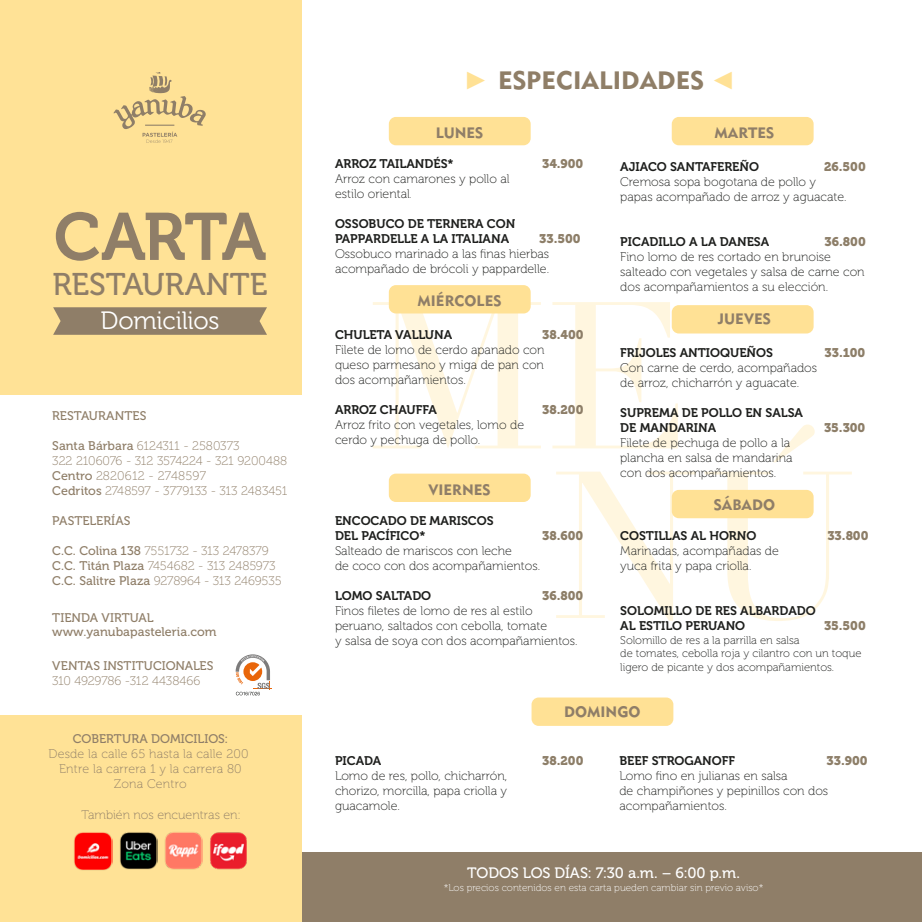
<style>
.page{position:relative;width:922px;height:922px;background:#fff}
.page>*{position:absolute;margin:0;border:0;box-sizing:border-box;transform-origin:0 0}
.t1{font:66.5px "Museo 700";letter-spacing:-.03em;color:#8f7e68}
.t2{font:31.25px "Museo 500";color:#8f7e68}
.t3{font:25px "GP Metro Regular 2";color:#8f7e67}
.t4{font:25px "Museo 300";letter-spacing:-.01em;color:#fff}
.t5{font:15px "GP Metro Regular 2";color:#8f7e68}
.t6{font:15px "Museo 500";letter-spacing:-.015em;color:#fff}
.t7{font:12.5px/15px "Museo 100";color:#1d1e1c}
.t8{font:12.5px/15px "Museo 100";letter-spacing:.005em;color:#8f7e68;text-align:center}
.t9{font:12.5px/15px "Museo 700";color:#1d1e1c}
.t10{font:12.5px/13.8px "Museo 500";color:#8f7e68}
.t11{font:12.5px "Museo 900";color:#8d7e68}
.t12{font:11.25px/13.5px "Museo 100";color:#1d1e1c}
.t13{font:10px "Museo 100";color:#fff}
.s1{font-family:"Museo 500"}
.s2{font-family:"Arial Narrow";color:#ffe195}
.s3{font-size:10px}
</style>
<div class="page">
<div style="left:2px;top:852px;width:919px;height:69px;background:#8f7e68"></div>
<svg style="left:373px;top:302px;width:167px;height:146px"></svg>
<svg style="left:552px;top:302px;width:125px;height:146px"></svg>
<svg style="left:556px;top:471px;width:139px;height:149px"></svg>
<svg style="left:704px;top:424px;width:147px;height:197px"></svg>
<div style="left:531px;top:697px;width:142px;height:28px;background:#ffe195;border-radius:7px"></div>
<div style="left:389px;top:473px;width:141px;height:29px;background:#ffe195;border-radius:7px"></div>
<div style="left:389px;top:285px;width:141px;height:28px;background:#ffe195;border-radius:7px"></div>
<div style="left:389px;top:117px;width:141px;height:28px;background:#ffe195;border-radius:7px"></div>
<div style="left:671px;top:489px;width:142px;height:29px;background:#ffe195;border-radius:7px"></div>
<div style="left:671px;top:305px;width:142px;height:28px;background:#ffe195;border-radius:7px"></div>
<div style="left:671px;top:117px;width:142px;height:28px;background:#ffe195;border-radius:7px"></div>
<div style="left:1px;top:1px;width:300px;height:920px;background:#ffe296"></div>
<div style="left:0;top:395px;width:301px;height:319px;background:#fff"></div>
<svg style="left:235px;top:654px;width:37px;height:41px"></svg>
<svg style="left:53px;top:307px;width:214px;height:28px;background:#94836a"></svg>
<svg style="left:113px;top:72px;width:93px;height:71px"></svg>
<h1 class="t1" style="left:54px;top:200px;width:214px">CARTA</h1>
<h2 class="t2" style="left:53px;top:267px;width:216px">RESTAURANTE</h2>
<h3 class="t4" style="left:101px;top:307px;width:120px">Domicilios</h3>
<p class="t10" style="left:52px;top:409px;width:96px">RESTAURANTES</p>
<p class="t8" style="left:52px;top:438px;width:236px;text-align:left"><span class="s1">Santa Bárbara</span> 6124311 - 2580373<br>322 2106076 - 312 3574224 - 321 9200488<br><span class="s1">Centro</span> 2820612 - 2748597<br><span class="s1">Cedritos</span> 2748597 - 3779133 - 313 2483451</p>
<p class="t10" style="left:52px;top:514px;width:80px">PASTELERÍAS</p>
<p class="t8" style="left:52px;top:543px;width:231px;text-align:left"><span class="s1">C.C. Colina 138</span> 7551732 - 313 2478379<br><span class="s1">C.C. Titán Plaza</span> 7454682 - 313 2485973<br><span class="s1">C.C. Salitre Plaza</span> 9278964 - 313 2469535</p>
<p class="t10" style="left:52px;top:611px;width:166px">TIENDA VIRTUAL www.yanubapasteleria.com</p>
<p class="t10" style="left:52px;top:659px;width:163px">VENTAS INSTITUCIONALES</p>
<p class="t8" style="left:52px;top:673px;width:150px">310 4929786 -312 4438466</p>
<p class="t8" style="left:110px;top:469px;width:34px">464 9</p>
<p class="t8" style="left:144px;top:544px;width:129px">9278964 - 313 2478379</p>
<p class="t8" style="left:187px;top:574px;width:8px">2</p>
<p class="t10" style="left:52px;top:604px;width:103px">TIENDA VIRTUAL</p>
<p class="t8" style="left:52px;top:619px;width:213px">Realiza tu pedido de tortas y ponqués</p>
<p class="t10" style="left:52px;top:664px;width:163px">VENTAS INSTITUCIONALES</p>
<p class="t8" style="left:52px;top:679px;width:150px">310 4929786 -312 4438466</p>
<p class="t10" style="left:73px;top:731px;width:157px">COBERTURA DOMICILIOS:</p>
<p class="t8" style="left:49px;top:746px;width:201px">Desde la calle 65 hasta la calle 200<br>Entre la carrera 1 y la carrera 80<br>Zona Centro</p>
<p class="t10" style="left:84px;top:732px;width:157px">COBERTURA DOM C LIOS:</p>
<p class="t8" style="left:60px;top:747px;width:201px">Desde la calle 65 hasta la calle 200 entre la car era 1 y la car era 80</p>
<p class="t8" style="left:82px;top:806px;width:161px">También nos encuentras en:</p>
<h3 class="t3" style="left:467px;top:65px;width:269px"><span class="s2">►</span> ESPECIALIDADES <span class="s2">◄</span></h3>
<p class="t5" style="left:435px;top:123px;width:49px">LUNES</p>
<p class="t9" style="left:335px;top:156px;width:120px">ARROZ TAILANDÉS*</p>
<p class="t11" style="left:542px;top:156px;width:43px">34.900</p>
<p class="t7" style="left:335px;top:171px;width:176px">Arroz con camarones y pollo al estilo oriental<span class="s3">.</span></p>
<p class="t9" style="left:335px;top:216px;width:182px">OSSOBUCO DE TERNERA CON<br>PAPPARDELLE A LA ITALIANA</p>
<p class="t11" style="left:539px;top:231px;width:43px">33.500</p>
<p class="t7" style="left:335px;top:246px;width:216px">Ossobuco marinado a las finas hierbas acompañado de brócoli y pappardelle.</p>
<p class="t5" style="left:417px;top:291px;width:85px">MIÉRCOLES</p>
<p class="t9" style="left:335px;top:327px;width:119px">CHULETA VALLUNA</p>
<p class="t11" style="left:542px;top:327px;width:43px">38.400</p>
<p class="t7" style="left:335px;top:342px;width:211px;text-align:justify">Filete de lomo de cerdo apanado con queso parmesano y miga de pan con dos acompañamientos.</p>
<p class="t9" style="left:335px;top:402px;width:103px">ARROZ CHAUFFA</p>
<p class="t11" style="left:542px;top:402px;width:43px">38.200</p>
<p class="t7" style="left:335px;top:417px;width:190px">Arroz frito con vegetales, lomo de cerdo y pechuga de pollo.</p>
<p class="t5" style="left:428px;top:480px;width:64px">VIERNES</p>
<p class="t9" style="left:335px;top:513px;width:160px">ENCOCADO DE MARISCOS<br>DEL PACÍFICO*</p>
<p class="t11" style="left:542px;top:528px;width:43px">38.600</p>
<p class="t7" style="left:335px;top:543px;width:206px">Salteado de mariscos con leche<br>de coco con dos acompañamientos.</p>
<p class="t9" style="left:335px;top:588px;width:98px">LOMO SALTADO</p>
<p class="t11" style="left:542px;top:588px;width:43px">36.800</p>
<p class="t7" style="left:335px;top:603px;width:244px">Finos filetes de lomo de res al estilo peruano, saltados con cebolla, tomate<br>y salsa de soya con dos acompañamientos.</p>
<p class="t5" style="left:714px;top:123px;width:61px">MARTES</p>
<p class="t9" style="left:620px;top:159px;width:140px">AJIACO SANTAFEREÑO</p>
<p class="t11" style="left:823px;top:159px;width:43px">26.500</p>
<p class="t7" style="left:620px;top:174px;width:228px">Cremosa sopa bogotana de pollo y papas acompañado de arroz y aguacate.</p>
<p class="t9" style="left:620px;top:234px;width:150px">PICADILLO A LA DANESA</p>
<p class="t11" style="left:824px;top:234px;width:43px">36.800</p>
<p class="t7" style="left:620px;top:249px;width:246px">Fino lomo de res cortado en brunoise salteado con vegetales y salsa de carne con dos acompañamientos a su elección.</p>
<p class="t5" style="left:717px;top:309px;width:54px">JUEVES</p>
<p class="t9" style="left:620px;top:345px;width:154px">FRIJOLES ANTIOQUEÑOS</p>
<p class="t11" style="left:824px;top:345px;width:42px">33.100</p>
<p class="t7" style="left:620px;top:360px;width:198px">Con carne de cerdo, acompañados de arroz, chicharrón y aguacate.</p>
<p class="t9" style="left:620px;top:405px;width:184px">SUPREMA DE POLLO EN SALSA<br>DE MANDARINA</p>
<p class="t11" style="left:823px;top:420px;width:43px">35.300</p>
<p class="t7" style="left:620px;top:435px;width:174px">Filete de pechuga de pollo a la plancha en salsa de mandarina con dos acompañamientos.</p>
<p class="t5" style="left:713px;top:495px;width:63px">SÁBADO</p>
<p class="t9" style="left:620px;top:528px;width:138px">COSTILLAS AL HORNO</p>
<p class="t11" style="left:827px;top:528px;width:43px">33.800</p>
<p class="t7" style="left:620px;top:543px;width:160px">Marinadas, acompañadas de yuca frita y papa criolla.</p>
<p class="t9" style="left:620px;top:603px;width:197px">SOLOMILLO DE RES ALBARDADO<br>AL ESTILO PERUANO</p>
<p class="t11" style="left:823px;top:618px;width:43px">35.500</p>
<p class="t12" style="left:620px;top:633px;width:243px">Solomillo de res a la parrilla en salsa<br>de tomates, cebolla roja y cilantro con un toque ligero de picante y dos acompañamientos.</p>
<p class="t5" style="left:564px;top:702px;width:78px">DOMINGO</p>
<p class="t9" style="left:335px;top:752px;width:48px">PICADA</p>
<p class="t11" style="left:542px;top:753px;width:43px">38.200</p>
<p class="t7" style="left:335px;top:768px;width:174px;text-align:justify">Lomo de res, pollo, chicharrón, chorizo, morcilla, papa criolla y guacamole.</p>
<p class="t9" style="left:619px;top:752px;width:117px">BEEF STROGANOFF</p>
<p class="t11" style="left:826px;top:753px;width:42px">33.900</p>
<p class="t7" style="left:619px;top:768px;width:210px">Lomo fino en julianas en salsa<br>de champiñones y pepinillos con dos acompañamientos.</p>
<p class="t6" style="left:467px;top:864px;width:274px">TODOS LOS DÍAS: 7:30 a.m. – 6:00 p.m.</p>
<p class="t13" style="left:443px;top:882px;width:321px">*Los precios contenidos en esta carta pueden cambiar sin previo aviso*</p>
</div>
